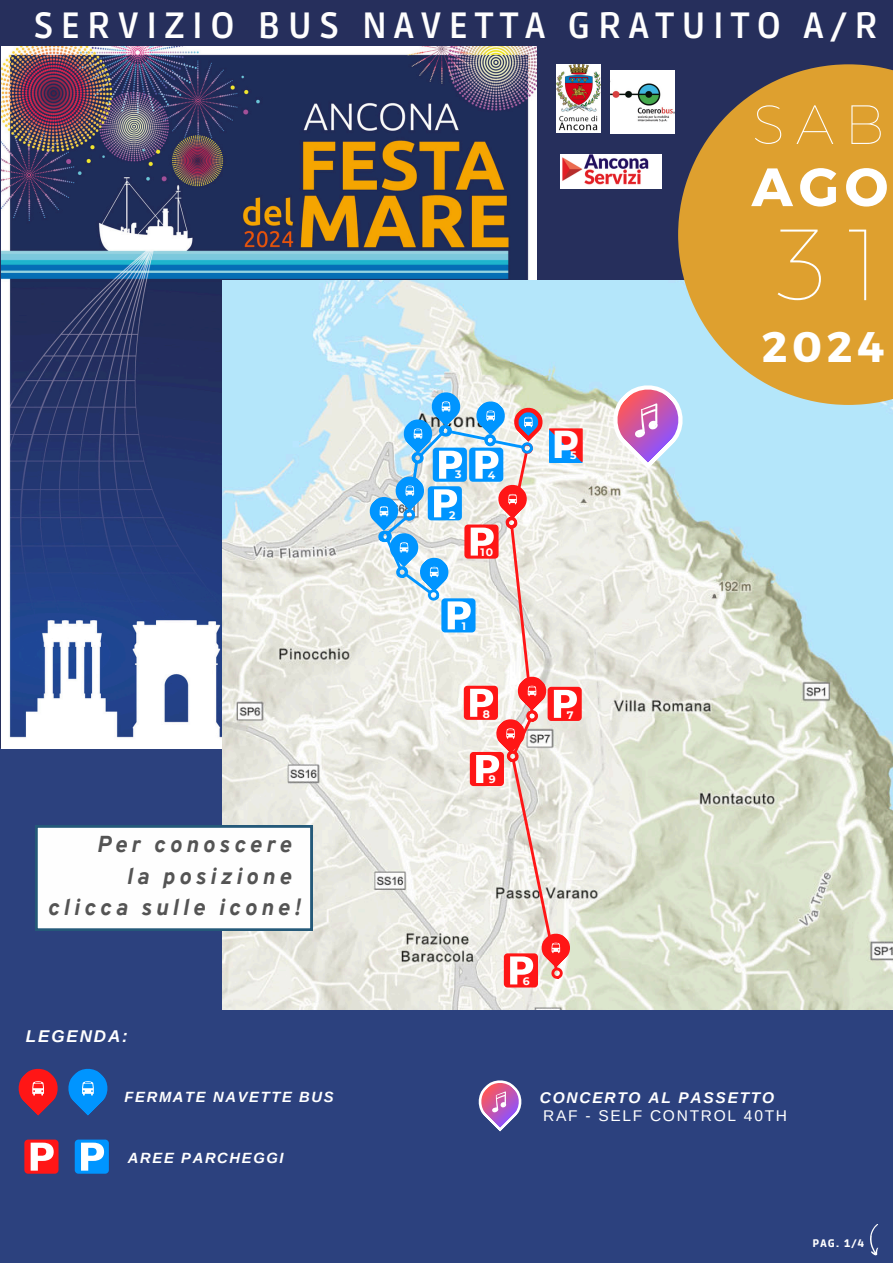
<style>
.page{position:relative;width:893px;height:1263px;background:#262f5c}
.page>*{position:absolute;margin:0;border:0;box-sizing:border-box;transform-origin:0 0}
.t1{font:100 101.02px "Montserrat";color:#fff}
.t2{font:100 55.28px "Montserrat";color:#fff}
.t3{font:700 53.85px "Montserrat";color:#fff}
.t4{font:700 42.75px "Montserrat";color:#fff}
.t5{font:700 39px "Montserrat";color:#fefefe}
.t6{font:700 36.53px "Ruda";letter-spacing:.19em;color:#fefefe}
.t7{font:italic 800 22.5px "Overpass";letter-spacing:.19em;color:#545454}
.t8{font:italic 700 17.02px "Arimo";letter-spacing:.11em;color:#fff}
.t9{font:15.52px "Arimo";letter-spacing:.11em;color:#fff}
.t10{font:italic 700 15.52px "Arimo";letter-spacing:.11em;color:#fff}
.t11{font:italic 700 14.77px "Arimo";letter-spacing:.11em;color:#fff}
.t12{font:700 10.88px "Montserrat";color:#fff}
.t13{font:900 10.88px "Ruda";color:#fefefe}
</style>
<div class="page">
<img style="left:557px;top:64px;width:43px;height:69px">
<div style="left:0;top:748px;width:893px;height:515px;background:#2c417e"></div>
<img style="left:2px;top:47px;width:534px;height:702px">
<img style="left:223px;top:280px;width:670px;height:729px">
<svg style="left:18px;top:1068px;width:40px;height:48px"></svg>
<svg style="left:610px;top:382px;width:76px;height:87px;background:#d1abd4"></svg>
<svg style="left:24px;top:1139px;width:34px;height:35px"></svg>
<svg style="left:478px;top:1080px;width:44px;height:52px"></svg>
<svg style="left:68px;top:1068px;width:40px;height:48px"></svg>
<svg style="left:75px;top:1139px;width:34px;height:35px"></svg>
<svg style="left:870px;top:1224px;width:9px;height:32px"></svg>
<div style="left:36px;top:825px;width:276px;height:105px;background:#fefefe"></div>
<svg style="left:678px;top:64px;width:215px;height:341px;background:#ca9b44"></svg>
<img style="left:611px;top:70px;width:63px;height:64px">
<img style="left:560px;top:154px;width:101px;height:35px">
<svg style="left:368px;top:391px;width:215px;height:596px;background:#dad5d7"></svg>
<p class="t6" style="left:34px;top:5px;width:846px">SERVIZIO BUS NAVETTA GRATUITO A/R</p>
<p class="t2" style="left:752px;top:88px;width:134px">SAB</p>
<p class="t7" style="left:97px;top:835px;width:196px">Per conoscere</p>
<p class="t7" style="left:127px;top:867px;width:166px">la posizione</p>
<p class="t7" style="left:47px;top:898px;width:254px">clicca sulle icone!</p>
<p class="t8" style="left:26px;top:1026px;width:104px">LEGENDA:</p>
<p class="t11" style="left:125px;top:1089px;width:211px">FERMATE NAVETTE BUS</p>
<p class="t11" style="left:128px;top:1149px;width:157px">AREE PARCHEGGI</p>
<p class="t12" style="left:455px;top:468px;width:8px">3</p>
<h3 class="t12" style="left:449px;top:508px;width:8px">2</h3>
<p class="t12" style="left:488px;top:469px;width:9px">4</p>
<h1 class="t12" style="left:480px;top:546px;width:14px">10</h1>
<p class="t12" style="left:462px;top:620px;width:6px">1</p>
<p class="t12" style="left:483px;top:707px;width:9px">8</p>
<p class="t12" style="left:489px;top:773px;width:8px">9</p>
<p class="t5" style="left:552px;top:418px;width:28px">P</p>
<p class="t12" style="left:570px;top:449px;width:8px">5</p>
<h2 class="t12" style="left:566px;top:708px;width:8px">7</h2>
<p class="t3" style="left:751px;top:152px;width:138px">AGO</p>
<p class="t1" style="left:776px;top:199px;width:107px">31</p>
<p class="t4" style="left:761px;top:319px;width:124px">2024</p>
<p class="t12" style="left:523px;top:975px;width:8px">6</p>
<p class="t10" style="left:540px;top:1088px;width:236px">CONCERTO AL PASSETTO</p>
<p class="t9" style="left:543px;top:1107px;width:245px">RAF - SELF CONTROL 40TH</p>
<p class="t13" style="left:812px;top:1237px;width:53px">PAG. 1/4</p>
</div>
